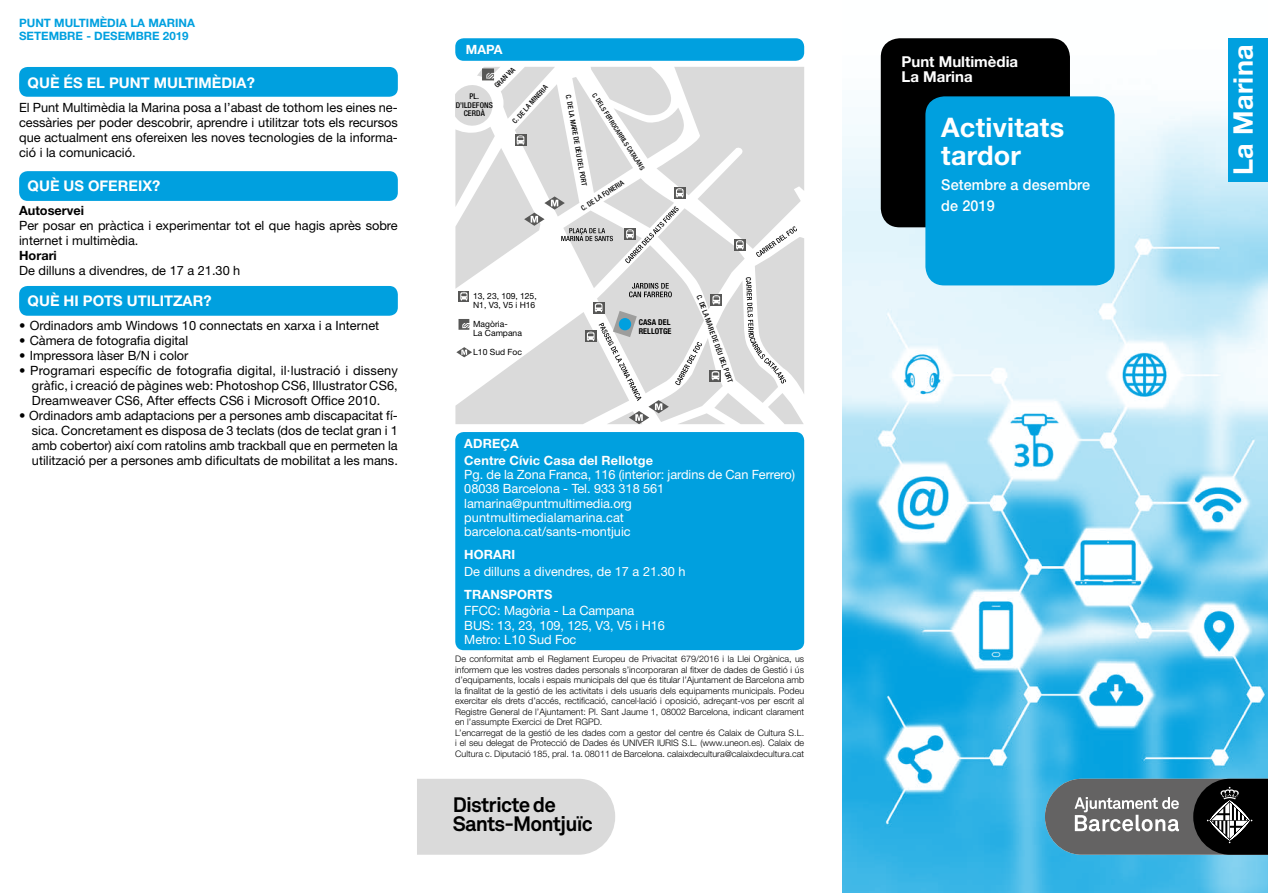
<style>
.page{position:relative;width:1268px;height:893px;background:#fff}
.page>*{position:absolute;margin:0;border:0;box-sizing:border-box;transform-origin:0 0}
.t1{font:700 27px/28.5px "Helvetica Neue LT Std";letter-spacing:.01em;color:#fff}
.t2{font:700 20.7px/19.5px "Akkurat Std";letter-spacing:-.04em;color:#000}
.t3{font:500 15px/21px "Helvetica Neue LT Std";letter-spacing:.01em;color:#fff;scale:.96 1}
.t4{font:700 15px/15px "Helvetica Neue LT Std";color:#fff}
.t5{font:700 14.7px "Helvetica Neue LT Std";color:#fff}
.t6{font:12.75px/15px "Helvetica Neue LT Std";color:#000;text-align:justify}
.t7{font:12.75px/14.2px "Helvetica Neue LT Std";letter-spacing:-.005em;color:#fff}
.t8{font:700 12.75px/16.4px "Helvetica Neue LT Std";letter-spacing:.01em;color:#fff}
.t9{font:700 12.75px "Helvetica Neue LT Std";color:#000}
.t10{font:700 11.55px/13px "Helvetica Neue LT Std";color:#00a0df}
.t11{font:300 9px/10.5px "Helvetica Neue LT Std";color:#000}
.t12{font:8.55px/9.3px "Helvetica Neue LT Std";color:#000}
.t13{font:700 condensed 8.1px/8.9px "Helvetica Neue LT Std";letter-spacing:.005em;color:#000}
.t14{font:500 condensed 7.95px/8.7px "Helvetica Neue LT Std";letter-spacing:.01em;color:#000;text-align:center}
.t15{font:500 condensed 7.05px "Helvetica Neue LT Std";color:#000}
.t16{font:500 condensed 6.6px "Helvetica Neue LT Std";color:#000}
</style>
<div class="page">
<img style="left:842px;top:38px;width:425px;height:855px">
<div style="left:19px;top:286px;width:379px;height:30px;background:#00a0df;border-radius:9px"></div>
<svg style="left:1044px;top:779px;width:223px;height:76px"></svg>
<div style="left:880px;top:38px;width:189px;height:189px;background:#000;border-radius:19px"></div>
<div style="left:925px;top:96px;width:189px;height:189px;background:#00a0df;border-radius:19px"></div>
<div style="left:19px;top:67px;width:379px;height:30px;background:#00a0df;border-radius:9px"></div>
<div style="left:19px;top:171px;width:379px;height:30px;background:#00a0df;border-radius:9px"></div>
<div style="left:417px;top:779px;width:198px;height:76px;background:#dadada"></div>
<div style="left:455px;top:432px;width:349px;height:218px;background:#00a0df;border-radius:9px"></div>
<div style="left:455px;top:38px;width:349px;height:23px;background:#00a0df;border-radius:9px"></div>
<svg style="left:455px;top:67px;width:349px;height:357px"></svg>
<div style="left:618px;top:318px;width:13px;height:12px;background:#00a0df;border-radius:50%"></div>
<div style="left:1227px;top:38px;width:40px;height:144px;background:#00a0df"></div>
<p class="t10" style="left:19px;top:16px;width:177px">PUNT MULTIMÈDIA LA MARINA<br>SETEMBRE - DESEMBRE 2019</p>
<p class="t5" style="left:28px;top:74px;width:229px">QUÈ ÉS EL PUNT MULTIMÈDIA?</p>
<p class="t6" style="left:19px;top:100px;width:380px">El Punt Multimèdia la Marina posa a l’abast de tothom les eines ne&shy;cessàries per poder descobrir, aprendre i utilitzar tots els recursos que actualment ens ofereixen les noves tecnologies de la informa&shy;ció i la comunicació.</p>
<p class="t5" style="left:28px;top:177px;width:134px">QUÈ US OFEREIX?</p>
<p class="t9" style="left:19px;top:203px;width:66px">Autoservei</p>
<p class="t6" style="left:19px;top:218px;width:380px">Per posar en pràctica i experimentar tot el que hagis après sobre internet i multimèdia.</p>
<p class="t9" style="left:19px;top:248px;width:39px">Horari</p>
<p class="t6" style="left:19px;top:263px;width:223px">De dilluns a divendres, de 17 a 21.30 h</p>
<p class="t5" style="left:28px;top:292px;width:185px">QUÈ HI POTS UTILITZAR?</p>
<p class="t6" style="left:19px;top:318px;width:361px">• Ordinadors amb Windows 10 connectats en xarxa i a Internet</p>
<p class="t6" style="left:19px;top:333px;width:170px">• Càmera de fotografia digital</p>
<p class="t6" style="left:19px;top:348px;width:171px">• Impressora làser B/N i color</p>
<p class="t6" style="left:32px;top:363px;width:367px;text-indent:-13px">• Programari específic de fotografia digital, il·lustració i disseny gràfic, i creació de pàgines web: Photoshop CS6, Illustrator CS6, Dreamweaver CS6, After effects CS6 i Microsoft Office 2010.</p>
<p class="t6" style="left:32px;top:408px;width:367px;text-indent:-13px">• Ordinadors amb adaptacions per a persones amb discapacitat fí&shy;sica. Concretament es disposa de 3 teclats (dos de teclat gran i 1 amb cobertor) així com ratolins amb trackball que en permeten la utilització per a persones amb dificultats de mobilitat a les mans.</p>
<p class="t8" style="left:466px;top:41px;width:38px">MAPA</p>
<p class="t15" style="left:492px;top:84px;width:27px;rotate:-45deg">GRAN VIA</p>
<p class="t15" style="left:510px;top:119px;width:50px;rotate:-48deg">C. DE LA MINERIA</p>
<p class="t14" style="left:455px;top:92px;width:39px">PL.<br>D’ILDEFONS<br>CERDÀ</p>
<p class="t16" style="left:597px;top:91px;width:92px;rotate:57deg">C. DELS FERROCARRILS CATALANS</p>
<p class="t15" style="left:572px;top:94px;width:94px;rotate:80deg">C. DE LA MARE DE DÉU DEL PORT</p>
<p class="t15" style="left:579px;top:205px;width:51px;rotate:-33deg">C. DE LA FONERIA</p>
<p class="t12" style="left:473px;top:291px;width:65px">13, 23, 109, 125,<br>N1, V3, V5 i H16</p>
<p class="t12" style="left:473px;top:319px;width:50px">Magòria-<br>La Campana</p>
<p class="t12" style="left:473px;top:347px;width:50px">L10 Sud Foc</p>
<p class="t13" style="left:638px;top:318px;width:34px">CASA DEL<br>RELLOTGE</p>
<p class="t15" style="left:702px;top:294px;width:94px;rotate:70deg">C. DE LA MARE DE DÉU DEL PORT</p>
<p class="t8" style="left:464px;top:435px;width:190px">ADREÇA<br>Centre Cívic Casa del Rellotge</p>
<p class="t7" style="left:464px;top:467px;width:332px">Pg. de la Zona Franca, 116 (interior: jardins de Can Ferrero)<br>08038 Barcelona - Tel. 933 318 561 lamarina@puntmultimedia.org<br>puntmultimedialamarina.cat<br>barcelona.cat/sants-montjuic</p>
<p class="t8" style="left:464px;top:546px;width:52px">HORARI</p>
<p class="t7" style="left:464px;top:564px;width:223px">De dilluns a divendres, de 17 a 21.30 h</p>
<p class="t8" style="left:464px;top:586px;width:90px">TRANSPORTS</p>
<p class="t7" style="left:464px;top:603px;width:202px">FFCC: Magòria - La Campana<br>BUS: 13, 23, 109, 125, V3, V5 i H16<br>Metro: L10 Sud Foc</p>
<p class="t11" style="left:455px;top:654px;width:350px">De conformitat amb el Reglament Europeu de Privacitat 679/2016 i la Llei Orgànica, us informem que les vostres dades personals s’incorporaran al fitxer de dades de Gestió i ús d’equipaments, locals i espais municipals del que és titular l’Ajuntament de Barcelona amb la finalitat de la gestió de les activitats i dels usuaris dels equipaments municipals. Podeu exercitar els drets d’accés, rectificació, cancel·lació i oposició, adreçant-vos per escrit al Registre General de l’Ajuntament: Pl. Sant Jaume 1, 08002 Barcelona, indicant clarament en l’assumpte Exercici de Dret RGPD.<br>L’encarregat de la gestió de les dades com a gestor del centre és Calaix de Cultura S.L. i el seu delegat de Protecció de Dades és UNIVER IURIS S.L. (www.uneon.es). Calaix de Cultura c. Diputació 185, pral. 1a. 08011 de Barcelona. calaixdecultura@calaixdecultura.cat</p>
<h2 class="t2" style="left:453px;top:795px;width:141px">Districte de<br>Sants-Montjuïc</h2>
<p class="t4" style="left:901px;top:54px;width:118px">Punt Multimèdia<br>La Marina</p>
<h1 class="t1" style="left:941px;top:112px;width:124px">Activitats tardor</h1>
<p class="t3" style="left:941px;top:174px;width:157px">Setembre a desembre de 2019</p>
<h1 class="t1" style="left:1228px;top:175px;width:132px;rotate:-90deg">La Marina</h1>
</div>
